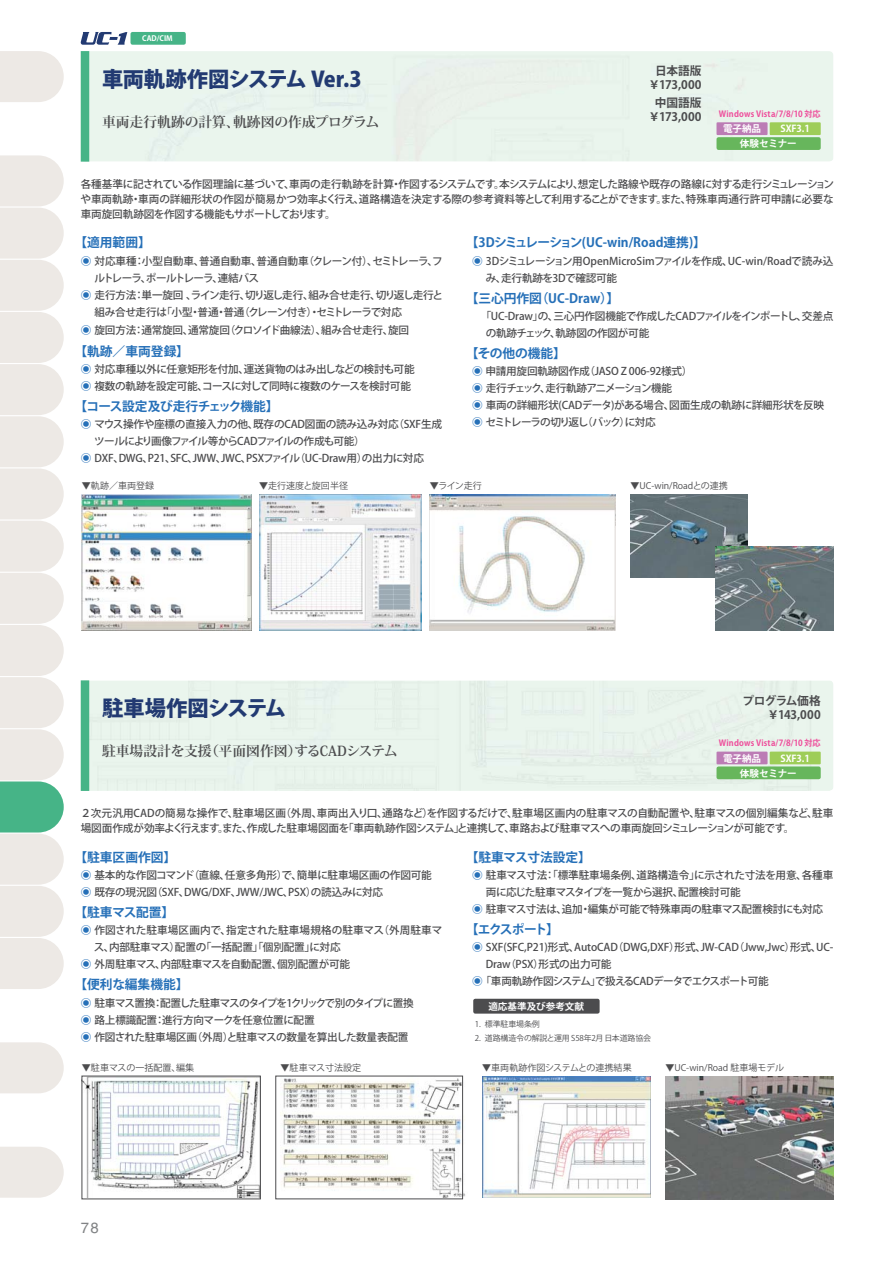
<style>
.page{position:relative;width:893px;height:1263px;background:#fff}
.page>*{position:absolute;margin:0;border:0;box-sizing:border-box;transform-origin:0 0}
.t1{font:21.3px "Koz Go Pro Heavy 90 msp RKSJ H";letter-spacing:-.02em;color:#223a72}
.t2{font:14.85px "Helvetica";color:#818385}
.t3{font:13.8px "Koz Min Pro Bold 90 msp RKSJ H";color:#4c4c4e}
.t4{font:12.75px "Koz Go Pro Bold 90 msp RKSJ H";color:#2670b8}
.t5{font:12.75px "Koz Go Pro Bold 90 msp RKSJ H";letter-spacing:-.035em;color:#2670b8}
.t6{font:11.7px/13.8px "Koz Go Pro Bold 90 msp RKSJ H";letter-spacing:-.01em;color:#4c4c4e;text-align:center}
.t7{font:11.7px/13.8px "Koz Go Pro Bold 90 msp RKSJ H";letter-spacing:-.04em;color:#4c4c4e;text-align:right}
.t8{font:10.65px/17px "Koz Go Pro Medium 90 msp RKSJ H";letter-spacing:-.02em;color:#4c4c4e}
.t9{font:10.65px/17px "Koz Go Pro Medium 90 msp RKSJ H";letter-spacing:-.04em;color:#4c4c4e}
.t10{font:10.65px "Koz Go Pro Medium 90 msp RKSJ H";letter-spacing:.01em;color:#4c4c4e}
.t11{font:10.65px "Koz Go Pro Medium 90 msp RKSJ H";letter-spacing:-.07em;color:#4c4c4e}
.t12{font:10.65px "Koz Go Pro Medium 90 msp RKSJ H";letter-spacing:-.09em;color:#4c4c4e}
.t13{font:10.65px "Koz Go Pro Medium 90 msp RKSJ H";letter-spacing:-.08em;color:#4c4c4e}
.t14{font:9.6px "Koz Go Pro Bold 90 msp RKSJ H";letter-spacing:-.005em;color:#fff}
.t15{font:9px "Koz Go Pro Regular 90 msp RKSJ H";color:#4c4c4e}
.t16{font:8.55px "Koz Go Pro Bold 90 msp RKSJ H";letter-spacing:.025em;color:#ee4d9b;scale:.95 1}
.t17{font:7.95px "Koz Go Pro Regular 90 msp RKSJ H";letter-spacing:-.02em;color:#4c4c4e}
.t18{font:7.5px "Koz Go Pro Bold 90 msp RKSJ H";color:#fff}
.s1{color:#2670b8}
</style>
<div class="page">
<svg style="left:0;top:51px;width:64px;height:51px;background:#eeeae7"></svg>
<svg style="left:0;top:1042px;width:64px;height:51px;background:#eeebe7"></svg>
<svg style="left:0;top:1147px;width:64px;height:51px;background:#eeebe7"></svg>
<svg style="left:0;top:155px;width:64px;height:834px;background:#e5e8e2"></svg>
<svg style="left:81px;top:32px;width:46px;height:13px"></svg>
<div style="left:130px;top:32px;width:56px;height:13px;background:#46b487;border-radius:2px"></div>
<div style="left:81px;top:51px;width:8px;height:111px;background:#46b487"></div>
<div style="left:81px;top:680px;width:8px;height:111px;background:#46b487"></div>
<div style="left:716px;top:137px;width:105px;height:13px;background:#67b65c;border-radius:2px"></div>
<div style="left:716px;top:122px;width:51px;height:13px;background:#bc7cb5"></div>
<div style="left:770px;top:122px;width:51px;height:13px;background:#9ecd58"></div>
<div style="left:716px;top:766px;width:105px;height:13px;background:#67b65c;border-radius:2px"></div>
<div style="left:716px;top:752px;width:51px;height:12px;background:#bc7cb5"></div>
<div style="left:770px;top:752px;width:51px;height:12px;background:#9ecd58"></div>
<img style="left:82px;top:494px;width:169px;height:136px">
<img style="left:430px;top:495px;width:185px;height:135px">
<img style="left:259px;top:494px;width:163px;height:136px">
<img style="left:630px;top:494px;width:118px;height:83px">
<img style="left:715px;top:547px;width:118px;height:83px">
<div style="left:473px;top:999px;width:127px;height:15px;background:#4c4c4e;border-radius:2px"></div>
<img style="left:482px;top:1076px;width:168px;height:122px">
<img style="left:281px;top:1076px;width:184px;height:122px">
<img style="left:84px;top:1078px;width:175px;height:119px">
<img style="left:665px;top:1076px;width:169px;height:123px">
<p class="t18" style="left:142px;top:36px;width:32px">CAD/CIM</p>
<h1 class="t1" style="left:102px;top:71px;width:261px">車両軌跡作図システム Ver.3</h1>
<p class="t3" style="left:102px;top:117px;width:279px">車両走行軌跡の計算、軌跡図の作成プログラム</p>
<p class="t6" style="left:648px;top:66px;width:55px">日本語版￥173,000</p>
<p class="t6" style="left:648px;top:98px;width:55px">中国語版￥173,000</p>
<p class="t16" style="left:719px;top:111px;width:109px">Windows Vista/7/8/10 対応</p>
<p class="t14" style="left:723px;top:125px;width:40px">電子納品</p>
<p class="t14" style="left:780px;top:125px;width:31px">SXF3.1</p>
<p class="t14" style="left:740px;top:140px;width:58px">体験セミナー</p>
<p class="t8" style="left:81px;top:178px;width:755px;line-height:14.9px;text-align:justify">各種基準に記されている作図理論に基づいて、車両の走行軌跡を計算・作図するシステムです。本システムにより、想定した路線や既存の路線に対する走行シミュレーションや車両軌跡・車両の詳細形状の作図が簡易かつ効率よく行え、道路構造を決定する際の参考資料等として利用することができます。また、特殊車両通行許可申請に必要な車両旋回軌跡図を作図する機能もサポートしております。</p>
<p class="t4" style="left:74px;top:238px;width:78px">【適用範囲】</p>
<p class="t9" style="left:81px;top:254px;width:363px"><span class="s1">◉</span> 対応車種：小型自動車、普通自動車、普通自動車（クレーン付）、セミトレーラ、フ</p>
<p class="t13" style="left:94px;top:274px;width:166px">ルトレーラ、ポールトレーラ、連結バス</p>
<p class="t8" style="left:81px;top:288px;width:364px"><span class="s1">◉</span> 走行方法：単一旋回 、ライン走行、切り返し走行、組み合せ走行、切り返し走行と</p>
<p class="t8" style="left:95px;top:305px;width:309px">組み合せ走行は「小型・普通・普通（クレーン付き）・セミトレーラで対応</p>
<p class="t8" style="left:81px;top:323px;width:330px"><span class="s1">◉</span> 旋回方法：通常旋回、通常旋回（クロソイド曲線法）、組み合せ走行、旋回</p>
<p class="t4" style="left:74px;top:346px;width:116px">【軌跡／車両登録】</p>
<p class="t8" style="left:81px;top:362px;width:335px"><span class="s1">◉</span> 対応車種以外に任意矩形を付加、運送貨物のはみ出しなどの検討も可能<span class="s1">◉</span> 複数の軌跡を設定可能、コースに対して同時に複数のケースを検討可能</p>
<p class="t5" style="left:74px;top:401px;width:205px">【コース設定及び走行チェック機能】</p>
<p class="t8" style="left:81px;top:417px;width:363px"><span class="s1">◉</span> マウス操作や座標の直接入力の他、既存のCAD図面の読み込み対応（SXF生成</p>
<p class="t12" style="left:94px;top:437px;width:272px">ツールにより画像ファイル等からCADファイルの作成も可能）</p>
<p class="t8" style="left:81px;top:451px;width:345px"><span class="s1">◉</span> DXF、DWG、P21、SFC、JWW、JWC、PSXファイル（UC-Draw用）の出力に対応</p>
<p class="t4" style="left:466px;top:238px;width:242px">【3Dシミュレーション(UC-win/Road連携)】</p>
<p class="t8" style="left:486px;top:254px;width:349px;text-indent:-14px"><span class="s1">◉</span> 3Dシミュレーション用OpenMicroSimファイルを作成、UC-win/Roadで読み込み、走行軌跡を3Dで確認可能</p>
<p class="t4" style="left:466px;top:293px;width:155px">【三心円作図（UC-Draw）】</p>
<p class="t8" style="left:486px;top:309px;width:349px;text-indent:-5px">「UC-Draw」の、三心円作図機能で作成したCADファイルをインポートし、交差点の軌跡チェック、軌跡図の作図が可能</p>
<p class="t4" style="left:466px;top:348px;width:102px">【その他の機能】</p>
<p class="t8" style="left:472px;top:364px;width:354px"><span class="s1">◉</span> 申請用旋回軌跡図作成（JASO Z 006-92様式）<br><span class="s1">◉</span> 走行チェック、走行軌跡アニメーション機能<br><span class="s1">◉</span> 車両の詳細形状(CADデータ)がある場合、図面生成の軌跡に詳細形状を反映<span class="s1">◉</span> セミトレーラの切り返し（バック）に対応</p>
<p class="t15" style="left:82px;top:482px;width:74px">▼軌跡／車両登録</p>
<p class="t15" style="left:259px;top:482px;width:90px">▼走行速度と旋回半径</p>
<p class="t15" style="left:430px;top:482px;width:54px">▼ライン走行</p>
<p class="t15" style="left:630px;top:482px;width:99px">▼UC-win/Roadとの連携</p>
<h1 class="t1" style="left:102px;top:700px;width:186px">駐車場作図システム</h1>
<p class="t7" style="left:742px;top:695px;width:80px">プログラム価格￥143,000</p>
<p class="t3" style="left:102px;top:746px;width:297px">駐車場設計を支援（平面図作図）するCADシステム</p>
<p class="t16" style="left:719px;top:740px;width:109px">Windows Vista/7/8/10 対応</p>
<p class="t14" style="left:723px;top:754px;width:40px">電子納品</p>
<p class="t14" style="left:780px;top:754px;width:31px">SXF3.1</p>
<p class="t14" style="left:740px;top:769px;width:58px">体験セミナー</p>
<p class="t8" style="left:80px;top:807px;width:754px;line-height:14.9px">２次元汎用CADの簡易な操作で、駐車場区画（外周、車両出入り口、通路など）を作図するだけで、駐車場区画内の駐車マスの自動配置や、駐車マスの個別編集など、駐車場図面作成が効率よく行えます。また、作成した駐車場図面を「車両軌跡作図システム」と連携して、車路および駐車マスへの車両旋回シミュレーションが可能です。</p>
<p class="t4" style="left:74px;top:852px;width:103px">【駐車区画作図】</p>
<p class="t8" style="left:81px;top:868px;width:353px"><span class="s1">◉</span> 基本的な作図コマンド（直線、任意多角形）で、簡単に駐車場区画の作図可能<span class="s1">◉</span> 既存の現況図（SXF、DWG/DXF、JWW/JWC、PSX）の読込みに対応</p>
<p class="t4" style="left:74px;top:907px;width:101px">【駐車マス配置】</p>
<p class="t10" style="left:81px;top:926px;width:363px"><span class="s1">◉</span> 作図された駐車場区画内で、指定された駐車場規格の駐車マス（外周駐車マ</p>
<p class="t8" style="left:94px;top:940px;width:248px">ス、内部駐車マス）配置の「一括配置」「個別配置」に対応</p>
<p class="t8" style="left:81px;top:957px;width:271px"><span class="s1">◉</span> 外周駐車マス、内部駐車マスを自動配置、個別配置が可能</p>
<p class="t4" style="left:74px;top:980px;width:116px">【便利な編集機能】</p>
<p class="t9" style="left:81px;top:995px;width:334px"><span class="s1">◉</span> 駐車マス置換：配置した駐車マスのタイプを1クリックで別のタイプに置換<span class="s1">◉</span> 路上標識配置：進行方向マークを任意位置に配置<br><span class="s1">◉</span> 作図された駐車場区画（外周）と駐車マスの数量を算出した数量表配置</p>
<p class="t4" style="left:466px;top:852px;width:127px">【駐車マス寸法設定】</p>
<p class="t8" style="left:472px;top:868px;width:363px"><span class="s1">◉</span> 駐車マス寸法：「標準駐車場条例、道路構造令」に示された寸法を用意、各種車</p>
<p class="t9" style="left:486px;top:885px;width:256px">両に応じた駐車マスタイプを一覧から選択、配置検討可能</p>
<p class="t8" style="left:472px;top:902px;width:353px"><span class="s1">◉</span> 駐車マス寸法は、追加・編集が可能で特殊車両の駐車マス配置検討にも対応</p>
<p class="t4" style="left:466px;top:924px;width:95px">【エクスポート】</p>
<p class="t8" style="left:472px;top:940px;width:363px"><span class="s1">◉</span> SXF(SFC,P21)形式、AutoCAD（DWG,DXF）形式、JW-CAD（Jww,Jwc）形式、UC-</p>
<p class="t8" style="left:486px;top:957px;width:127px">Draw（PSX）形式の出力可能</p>
<p class="t11" style="left:472px;top:977px;width:298px"><span class="s1">◉</span>「車両軌跡作図システム」で扱えるCADデータでエクスポート可能</p>
<p class="t14" style="left:488px;top:1003px;width:97px">適応基準及び参考文献</p>
<p class="t17" style="left:475px;top:1021px;width:66px">1. 標準駐車場条例</p>
<p class="t17" style="left:475px;top:1035px;width:178px">2. 道路構造令の解説と運用 S58年2月 日本道路協会</p>
<p class="t15" style="left:82px;top:1064px;width:114px">▼駐車マスの一括配置、編集</p>
<p class="t15" style="left:281px;top:1064px;width:82px">▼駐車マス寸法設定</p>
<p class="t15" style="left:482px;top:1064px;width:151px">▼車両軌跡作図システムとの連携結果</p>
<p class="t15" style="left:665px;top:1064px;width:120px">▼UC-win/Road 駐車場モデル</p>
<h2 class="t2" style="left:81px;top:1223px;width:20px">78</h2>
</div>
